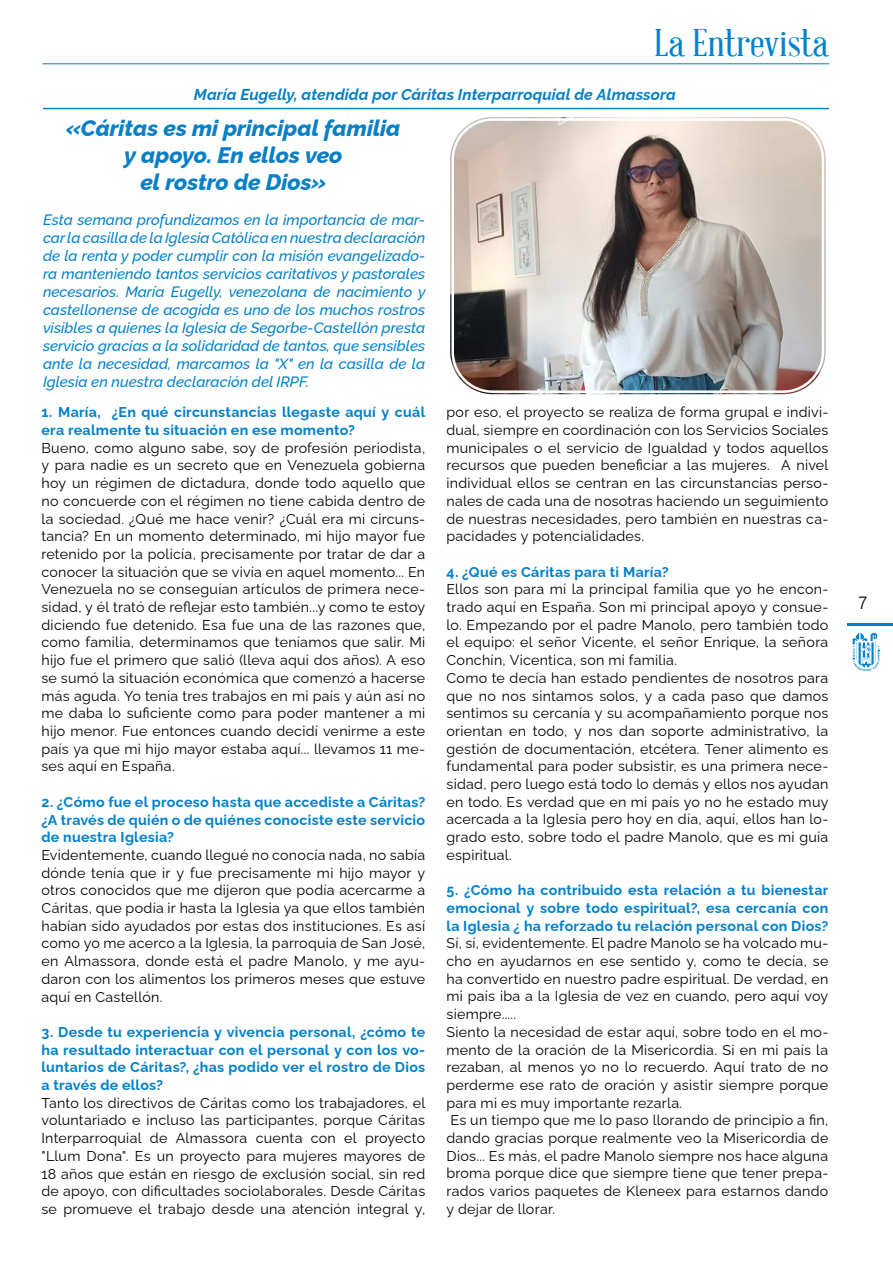
<style>
.page{position:relative;width:893px;height:1263px;background:#fff}
.page>*{position:absolute;margin:0;border:0;box-sizing:border-box;transform-origin:0 0}
.t1{font:37.5px "Abraham Lincoln";color:#0081c9;scale:1.2 1}
.t2{font:italic 800 22.5px/27px "Raleway";letter-spacing:-.005em;color:#0a80c4;text-align:center}
.t3{font:300 18px "Ubuntu";color:#000}
.t4{font:italic 700 15.75px "Raleway";color:#0a80c4}
.t5{font:italic 500 15px/18px "Raleway";color:#0081c9;text-align:justify}
.t6{font:14.25px/17.7px "Raleway";letter-spacing:.02em;color:#000;text-align:justify}
.t7{font:700 14.25px/17.7px "Raleway";letter-spacing:.02em;color:#0081c9;text-align:justify}
.s1{color:#0081c9}
</style>
<div class="page">
<hr style="left:847px;top:624px;width:46px;height:2px;background:#0081c9">
<svg style="left:853px;top:632px;width:26px;height:39px"></svg>
<hr style="left:43px;top:63px;width:786px;height:1px;background:#0081c9">
<hr style="left:43px;top:108px;width:786px;height:1px;background:#0081c9">
<img style="left:450px;top:117px;width:375px;height:277px">
<div style="left:446px;top:113px;width:383px;height:285px;border:2px solid #fff;border-radius:45px"></div>
<div style="left:451px;top:118px;width:373px;height:275px;border:2px solid #fff;border-radius:40px"></div>
<h1 class="t1" style="left:655px;top:23px;width:146px">La Entrevista</h1>
<p class="t4" style="left:194px;top:82px;width:483px">María Eugelly, atendida por Cáritas Interparroquial de Almassora</p>
<h2 class="t2" style="left:66px;top:112px;width:336px"><span class="s1">«</span>Cáritas es mi principal familia y apoyo. En ellos veo<br>el rostro de Dios<span class="s1">»</span></h2>
<p class="t5" style="left:43px;top:209px;width:384px">Esta semana profundizamos en la importancia de mar&shy;car la casilla de la Iglesia Católica en nuestra declaración de la renta y poder cumplir con la misión evangelizado&shy;ra manteniendo tantos servicios caritativos y pastorales necesarios. María Eugelly, venezolana de nacimiento y castellonense de acogida es uno de los muchos rostros visibles a quienes la Iglesia de Segorbe-Castellón presta servicio gracias a la solidaridad de tantos, que sensibles ante la necesidad, marcamos la "X" en la casilla de la Iglesia en nuestra declaración del IRPF.</p>
<p class="t7" style="left:41px;top:402px;width:385px">1. María, ¿En qué circunstancias llegaste aquí y cuál era realmente tu situación en ese momento?</p>
<p class="t6" style="left:41px;top:437px;width:385px">Bueno, como alguno sabe, soy de profesión periodista, y para nadie es un secreto que en Venezuela gobierna hoy un régimen de dictadura, donde todo aquello que no concuerde con el régimen no tiene cabida dentro de la sociedad. ¿Qué me hace venir? ¿Cuál era mi circuns&shy;tancia? En un momento determinado, mi hijo mayor fue retenido por la policía, precisamente por tratar de dar a conocer la situación que se vivía en aquel momento... En Venezuela no se conseguían artículos de primera nece&shy;sidad, y él trató de reflejar esto también...y como te estoy diciendo fue detenido. Esa fue una de las razones que, como familia, determinamos que teníamos que salir. Mi hijo fue el primero que salió (lleva aquí dos años). A eso se sumó la situación económica que comenzó a hacerse más aguda. Yo tenía tres trabajos en mi país y aún así no me daba lo suficiente como para poder mantener a mi hijo menor. Fue entonces cuando decidí venirme a este país ya que mi hijo mayor estaba aquí... llevamos 11 me&shy;ses aquí en España.</p>
<p class="t7" style="left:41px;top:791px;width:385px">2. ¿Cómo fue el proceso hasta que accediste a Cáritas? ¿A través de quién o de quiénes conociste este servicio de nuestra Iglesia?</p>
<p class="t6" style="left:41px;top:844px;width:385px">Evidentemente, cuando llegué no conocía nada, no sabía dónde tenía que ir y fue precisamente mi hijo mayor y otros conocidos que me dijeron que podía acercarme a Cáritas, que podía ir hasta la Iglesia ya que ellos también habían sido ayudados por estas dos instituciones. Es así como yo me acerco a la Iglesia, la parroquia de San José, en Almassora, donde está el padre Manolo, y me ayu&shy;daron con los alimentos los primeros meses que estuve aquí en Castellón.</p>
<p class="t7" style="left:41px;top:1021px;width:385px">3. Desde tu experiencia y vivencia personal, ¿cómo te ha resultado interactuar con el personal y con los vo&shy;luntarios de Cáritas?, ¿has podido ver el rostro de Dios a través de ellos?</p>
<p class="t6" style="left:41px;top:1092px;width:385px">Tanto los directivos de Cáritas como los trabajadores, el voluntariado e incluso las participantes, porque Cáritas Interparroquial de Almassora cuenta con el proyecto "Llum Dona". Es un proyecto para mujeres mayores de 18 años que están en riesgo de exclusión social, sin red de apoyo, con dificultades sociolaborales. Desde Cáritas se promueve el trabajo desde una atención integral y,</p>
<p class="t6" style="left:446px;top:402px;width:383px">por eso, el proyecto se realiza de forma grupal e indivi&shy;dual, siempre en coordinación con los Servicios Sociales municipales o el servicio de Igualdad y todos aquellos recursos que pueden beneficiar a las mujeres. A nivel individual ellos se centran en las circunstancias perso&shy;nales de cada una de nosotras haciendo un seguimiento de nuestras necesidades, pero también en nuestras ca&shy;pacidades y potencialidades.</p>
<p class="t7" style="left:446px;top:561px;width:224px">4. ¿Qué es Cáritas para ti María?</p>
<p class="t6" style="left:446px;top:579px;width:383px;text-align:left">Ellos son para mí la principal familia que yo he encon&shy;trado aquí en España. Son mi principal apoyo y consue&shy;lo. Empezando por el padre Manolo, pero también todo el equipo: el señor Vicente, el señor Enrique, la señora Conchín, Vicentica, son mi familia.<br>Como te decía han estado pendientes de nosotros para que no nos sintamos solos, y a cada paso que damos sentimos su cercanía y su acompañamiento porque nos orientan en todo, y nos dan soporte administrativo, la gestión de documentación, etcétera. Tener alimento es fundamental para poder subsistir, es una primera nece&shy;sidad, pero luego está todo lo demás y ellos nos ayudan en todo. Es verdad que en mi país yo no he estado muy acercada a la Iglesia pero hoy en día, aquí, ellos han lo&shy;grado esto, sobre todo el padre Manolo, que es mi guía espiritual.</p>
<p class="t7" style="left:446px;top:880px;width:383px">5. ¿Cómo ha contribuido esta relación a tu bienestar emocional y sobre todo espiritual?, esa cercanía con la Iglesia ¿ ha reforzado tu relación personal con Dios?</p>
<p class="t6" style="left:446px;top:933px;width:383px;text-align:left">Sí, sí, evidentemente. El padre Manolo se ha volcado mu&shy;cho en ayudarnos en ese sentido y, como te decía, se ha convertido en nuestro padre espiritual. De verdad, en mi país iba a la Iglesia de vez en cuando, pero aquí voy siempre.....<br>Siento la necesidad de estar aquí, sobre todo en el mo&shy;mento de la oración de la Misericordia. Si en mi país la rezaban, al menos yo no lo recuerdo. Aquí trato de no perderme ese rato de oración y asistir siempre porque para mi es muy importante rezarla.<br>Es un tiempo que me lo paso llorando de principio a fin, dando gracias porque realmente veo la Misericordia de Dios... Es más, el padre Manolo siempre nos hace alguna broma porque dice que siempre tiene que tener prepa&shy;rados varios paquetes de Kleneex para estarnos dando y dejar de llorar.</p>
<p class="t3" style="left:858px;top:591px;width:12px">7</p>
</div>
